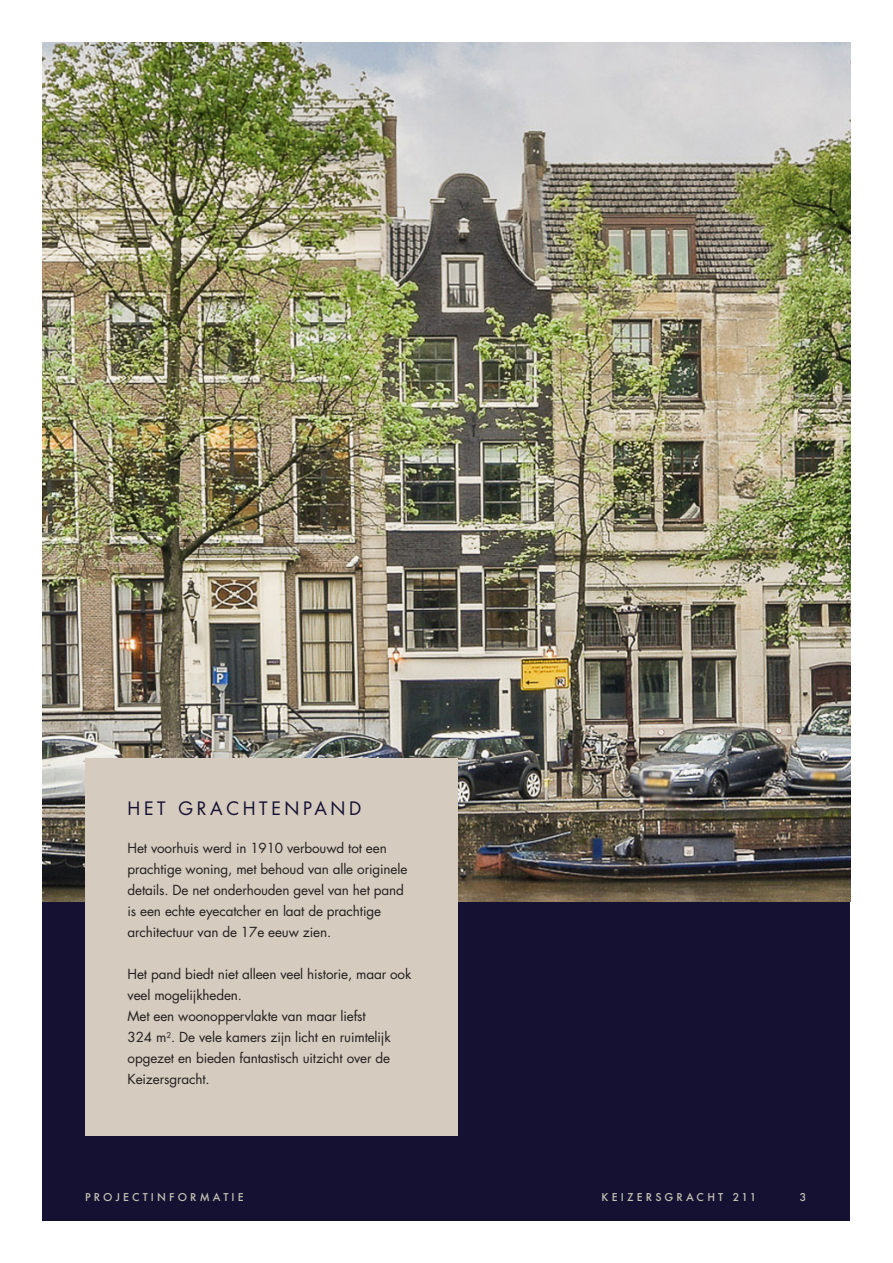
<style>
.page{position:relative;width:893px;height:1263px;background:#fff}
.page>*{position:absolute;margin:0;border:0;box-sizing:border-box;transform-origin:0 0}
.D_-_Text_frame_-_tit{font:18px "Futura Std";letter-spacing:.2em;color:#141133}
.D_-_Text_frame_-_tex{font:13.5px/21px "Futura Std";letter-spacing:-.01em;color:#231f20}
.t1{font:500 10.5px "Futura";letter-spacing:.3em;color:#c6c3b3}
</style>
<div class="page">
<div style="left:43px;top:43px;width:807px;height:1177px;background:#141133"></div>
<img style="left:43px;top:43px;width:807px;height:858px">
<div style="left:85px;top:758px;width:372px;height:377px;background:#d5cbbe"></div>
<p class="D_-_Text_frame_-_tit" style="left:128px;top:797px;width:235px">HET GRACHTENPAND</p>
<p class="D_-_Text_frame_-_tex" style="left:128px;top:838px;width:281px">Het voorhuis werd in 1910 verbouwd tot een prachtige woning, met behoud van alle originele details. De net onderhouden gevel van het pand is een echte eyecatcher en laat de prachtige architectuur van de 17e eeuw zien.</p>
<p class="D_-_Text_frame_-_tex" style="left:128px;top:964px;width:285px">Het pand biedt niet alleen veel historie, maar ook veel mogelijkheden.<br>Met een woonoppervlakte van maar liefst<br>324 m<sup>2</sup>. De vele kamers zijn licht en ruimtelijk opgezet en bieden fantastisch uitzicht over de Keizersgracht.</p>
<p class="t1" style="left:85px;top:1189px;width:160px">PROJECTINFORMATIE</p>
<p class="t1" style="left:602px;top:1189px;width:156px">KEIZERSGRACHT 211</p>
<p class="t1" style="left:800px;top:1189px;width:8px">3</p>
</div>
